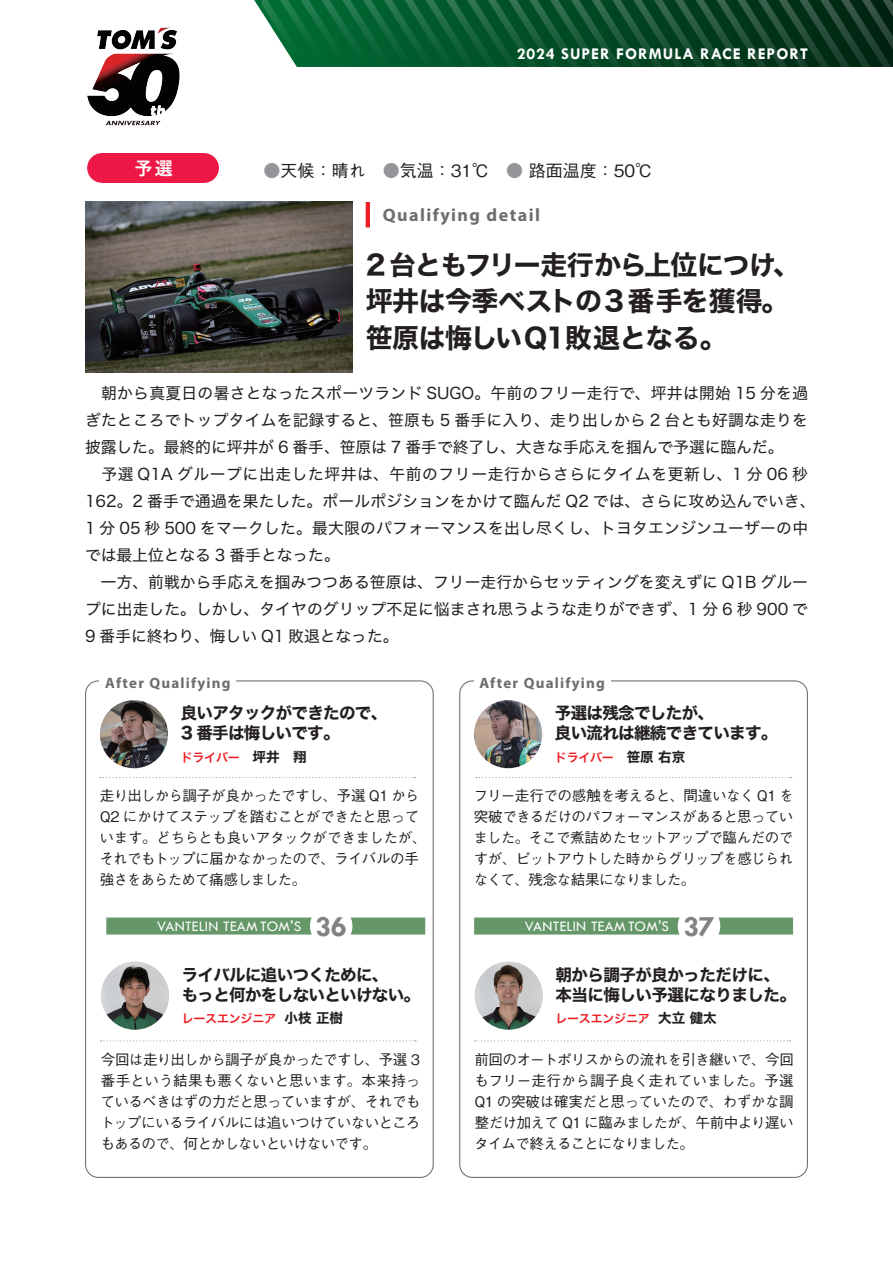
<style>
.page{position:relative;width:893px;height:1263px;background:#fff}
.page>*{position:absolute;margin:0;border:0;box-sizing:border-box;transform-origin:0 0}
.t1{font:700 30px "Tw Cen";color:#808285}
.t2{font:27px/36.8px "Hiragino Sans W7";letter-spacing:-.02em;color:#231f20}
.t3{font:700 18px "Myriad Pro";letter-spacing:.08em;color:#6c6d70}
.t4{font:18px "Hiragino Sans W6";color:#fff}
.t5{font:500 16.95px "Gothic BBB Pro";color:#231f20}
.t6{font:16.5px/20px "Hiragino Sans W7";letter-spacing:-.04em;color:#231f20}
.t7{font:700 16.5px "Tw Cen";letter-spacing:.06em;color:#fff}
.t8{font:15.75px/27px "Hiragino Sans W4";letter-spacing:.015em;color:#231f20}
.t9{font:15px "Tw Cen";letter-spacing:.02em;color:#fff}
.t10{font:700 15px "Myriad Pro";letter-spacing:.08em;color:#6c6d70}
.t11{font:500 14.55px/21px "Gothic BBB Pro";letter-spacing:-.045em;color:#231f20;text-align:justify}
.t12{font:13.5px "Hiragino Sans W7";color:#231f20}
.t13{font:12px "Hiragino Sans W6";letter-spacing:-.02em;color:#ee1d23}
.s1{color:#939598}
</style>
<div class="page">
<img style="left:85px;top:202px;width:268px;height:170px">
<hr style="left:366px;top:202px;width:4px;height:25px;background:#ee1d23">
<div style="left:102px;top:153px;width:102px;height:30px;background:#ed1845"></div>
<div style="left:87px;top:153px;width:30px;height:30px;background:#ed1845;border-radius:50%"></div>
<div style="left:189px;top:153px;width:30px;height:30px;background:#ed1845;border-radius:50%"></div>
<svg style="left:100px;top:777px;width:316px;height:1px"></svg>
<img style="left:475px;top:962px;width:68px;height:68px;border-radius:34px">
<svg style="left:475px;top:1040px;width:315px;height:1px"></svg>
<div style="left:106px;top:917px;width:319px;height:17px;background:#659769"></div>
<div style="left:310px;top:905px;width:42px;height:42px;background:#fff;border-radius:50%"></div>
<img style="left:101px;top:962px;width:68px;height:68px;border-radius:34px">
<svg style="left:100px;top:1040px;width:316px;height:1px"></svg>
<svg style="left:476px;top:777px;width:316px;height:1px"></svg>
<div style="left:474px;top:917px;width:319px;height:17px;background:#659769"></div>
<div style="left:678px;top:905px;width:42px;height:42px;background:#fff;border-radius:50%"></div>
<img style="left:262px;top:0;width:631px;height:67px">
<img style="left:87px;top:27px;width:93px;height:99px">
<img style="left:100px;top:700px;width:68px;height:68px;border-radius:34px">
<img style="left:474px;top:700px;width:68px;height:68px;border-radius:34px">
<p class="t4" style="left:134px;top:152px;width:40px">予選</p>
<p class="t7" style="left:517px;top:44px;width:293px">2024 SUPER FORMULA RACE REPORT</p>
<p class="t5" style="left:264px;top:157px;width:390px"><span class="s1">●</span>天候：晴れ　<span class="s1">●</span>気温：31℃　<span class="s1">●</span> 路面温度：50°C</p>
<p class="t3" style="left:383px;top:203px;width:159px">Qualifying detail</p>
<h2 class="t2" style="left:366px;top:247px;width:436px">2 台ともフリー走行から上位につけ、坪井は今季ベストの3番手を獲得。笹原は悔しいQ1敗退となる。</h2>
<p class="t8" style="left:85px;top:378px;width:732px">　朝から真夏日の暑さとなったスポーツランド SUGO。午前のフリー走行で、坪井は開始 15 分を過ぎたところでトップタイムを記録すると、笹原も 5 番手に入り、走り出しから 2 台とも好調な走りを披露した。最終的に坪井が 6 番手、笹原は 7 番手で終了し、大きな手応えを掴んで予選に臨んだ。<br>　予選 Q1A グループに出走した坪井は、午前のフリー走行からさらにタイムを更新し、1 分 06 秒162。2 番手で通過を果たした。ポールポジションをかけて臨んだ Q2 では、さらに攻め込んでいき、1 分 05 秒 500 をマークした。最大限のパフォーマンスを出し尽くし、トヨタエンジンユーザーの中では最上位となる 3 番手となった。<br>　一方、前戦から手応えを掴みつつある笹原は、フリー走行からセッティングを変えずに Q1B グループに出走した。しかし、タイヤのグリップ不足に悩まされ思うような走りができず、1 分 6 秒 900 で9 番手に終わり、悔しい Q1 敗退となった。</p>
<p class="t10" style="left:105px;top:673px;width:127px">After Qualifying</p>
<p class="t10" style="left:479px;top:673px;width:127px">After Qualifying</p>
<p class="t6" style="left:181px;top:703px;width:208px">良いアタックができたので、<br>3 番手は悔しいです。</p>
<p class="t12" style="left:253px;top:747px;width:55px">坪井　翔</p>
<p class="t13" style="left:181px;top:746px;width:61px">ドライバー</p>
<p class="t6" style="left:555px;top:703px;width:224px">予選は残念でしたが、<br>良い流れは継続できています。</p>
<p class="t12" style="left:627px;top:747px;width:60px">笹原右京</p>
<p class="t13" style="left:555px;top:746px;width:61px">ドライバー</p>
<p class="t11" style="left:99px;top:783px;width:329px;text-align:left">走り出しから調子が良かったですし、予選 Q1 から<br>Q2 にかけてステップを踏むことができたと思っています。どちらとも良いアタックができましたが、それでもトップに届かなかったので、ライバルの手強さをあらためて痛感しました。</p>
<p class="t11" style="left:474px;top:783px;width:321px">フリー走行での感触を考えると、間違いなく Q1 を突破できるだけのパフォーマンスがあると思っていました。そこで煮詰めたセットアップで臨んだのですが、ピットアウトした時からグリップを感じられなくて、残念な結果になりました。</p>
<p class="t9" style="left:157px;top:917px;width:146px">VANTELIN TEAMTOM S'</p>
<h1 class="t1" style="left:316px;top:908px;width:33px">36</h1>
<p class="t9" style="left:525px;top:917px;width:146px">VANTELIN TEAMTOM S'</p>
<h1 class="t1" style="left:683px;top:908px;width:33px">37</h1>
<p class="t6" style="left:182px;top:965px;width:240px">ライバルに追いつくために、<br>もっと何かをしないといけない。</p>
<p class="t12" style="left:285px;top:1008px;width:60px">小枝正樹</p>
<p class="t13" style="left:182px;top:1007px;width:96px">レースエンジニア</p>
<p class="t6" style="left:555px;top:965px;width:242px">朝から調子が良かっただけに、本当に悔しい予選になりました。</p>
<p class="t12" style="left:658px;top:1008px;width:60px">大立健太</p>
<p class="t13" style="left:555px;top:1007px;width:96px">レースエンジニア</p>
<p class="t11" style="left:100px;top:1047px;width:322px">今回は走り出しから調子が良かったですし、予選 3番手という結果も悪くないと思います。本来持っているべきはずの力だと思っていますが、それでもトップにいるライバルには追いつけていないところもあるので、何とかしないといけないです。</p>
<p class="t11" style="left:474px;top:1047px;width:321px">前回のオートポリスからの流れを引き継いで、今回もフリー走行から調子良く走れていました。予選Q1 の突破は確実だと思っていたので、わずかな調整だけ加えて Q1 に臨みましたが、午前中より遅いタイムで終えることになりました。</p>
</div>
